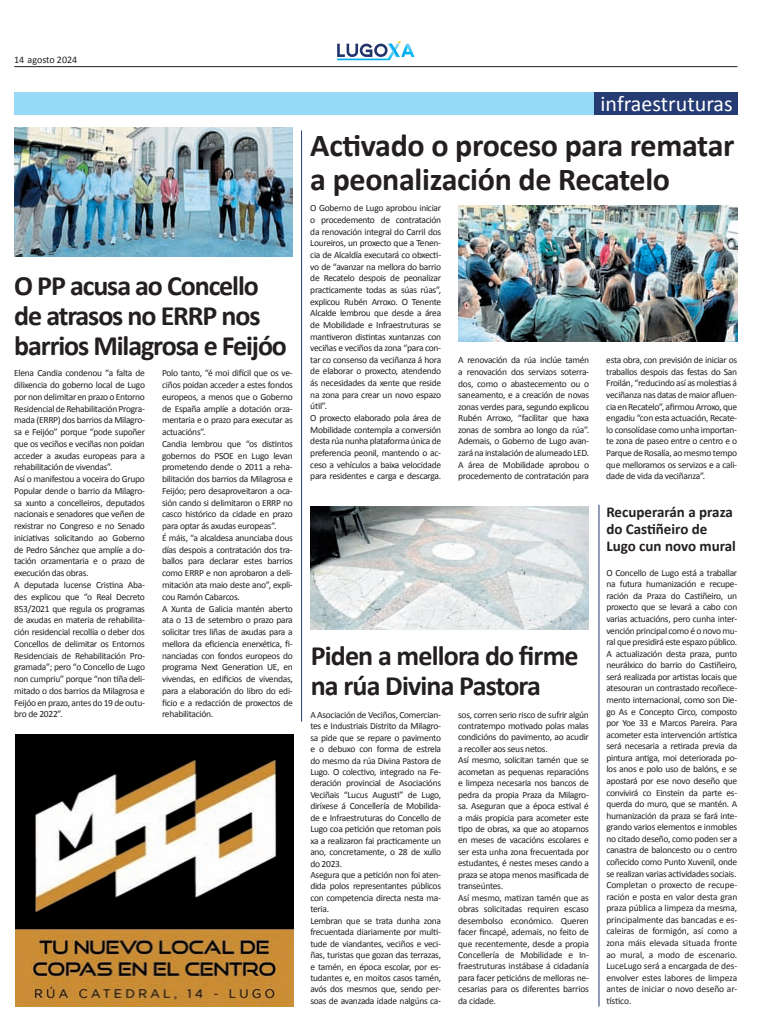
<style>
.page{position:relative;width:780px;height:1035px;background:#fff}
.page>*{position:absolute;margin:0;border:0;box-sizing:border-box;transform-origin:0 0}
.t1{font:700 32px/34px "Calibri";letter-spacing:-.01em;color:#231f20}
.t2{font:700 28px/30px "Calibri";letter-spacing:-.04em;color:#231f20}
.t3{font:22px "Calibri";color:#fff}
.t4{font:700 15px/17px "Calibri";color:#231f20}
.t5{font:10px "Calibri";color:#231f20}
.t6{font:9.5px/11.6px "Calibri";letter-spacing:-.03em;color:#231f20}
</style>
<div class="page">
<svg style="left:337px;top:41px;width:77px;height:19px"></svg>
<hr style="left:14px;top:66px;width:723px;height:1px;background:#231f20">
<div style="left:14px;top:92px;width:723px;height:22px;background:#97daf8"></div>
<div style="left:593px;top:92px;width:144px;height:22px;background:#253b73"></div>
<img style="left:14px;top:128px;width:279px;height:129px">
<img style="left:458px;top:205px;width:279px;height:137px">
<img style="left:310px;top:506px;width:279px;height:123px">
<hr style="left:301px;top:130px;width:1px;height:591px;background:#253b73">
<hr style="left:598px;top:505px;width:1px;height:501px;background:#253b73">
<img style="left:15px;top:734px;width:278px;height:272px">
<p class="t5" style="left:14px;top:54px;width:65px">14 agosto 2024</p>
<h2 class="t2" style="left:14px;top:269px;width:274px">O PP acusa ao Concello de atrasos no ERRP nos barrios Milagrosa e Feijóo</h2>
<p class="t6" style="left:14px;top:367px;width:132px">Elena Candia condenou “a falta de dilixencia do goberno local de Lugo por non delimitar en prazo o Entorno Residencial de Rehabilitación Progra&shy;mada (ERRP) dos barrios da Milagro&shy;sa e Feijóo” porque “pode supoñer que os veciños e veciñas non poidan acceder a axudas europeas para a rehabilitación de vivendas”.<br>Así o manifestou a voceira do Grupo Popular dende o barrio da Milagro&shy;sa xunto a concelleiros, deputados nacionais e senadores que veñen de rexistrar no Congreso e no Senado iniciativas solicitando ao Goberno de Pedro Sánchez que amplíe a do&shy;tación orzamentaria e o prazo de execución das obras.<br>A deputada lucense Cristina Aba&shy;des explicou que “o Real Decreto 853/2021 que regula os programas de axudas en materia de rehabilita&shy;ción residencial recollía o deber dos Concellos de delimitar os Entornos Residenciais de Rehabilitación Pro&shy;gramada”; pero “o Concello de Lugo non cumpriu” porque “non tiña deli&shy;mitado o dos barrios da Milagrosa e Feijóo en prazo, antes do 19 de outu&shy;bro de 2022”.</p>
<p class="t6" style="left:162px;top:367px;width:132px">Polo tanto, “é moi difícil que os ve&shy;ciños poidan acceder a estes fondos europeos, a menos que o Goberno de España amplíe a dotación orza&shy;mentaria e o prazo para executar as actuacións”.<br>Candia lembrou que “os distintos gobernos do PSOE en Lugo levan prometendo dende o 2011 a reha&shy;bilitación dos barrios da Milagrosa e<br>Feijóo; pero desaproveitaron a oca&shy;sión cando si delimitaron o ERRP no casco histórico da cidade en prazo para optar ás axudas europeas”.<br>É máis, “a alcaldesa anunciaba dous días despois a contratación dos tra&shy;ballos para declarar estes barrios como ERRP e non aprobaron a deli&shy;mitación ata maio deste ano”, expli&shy;cou Ramón Cabarcos.<br>A Xunta de Galicia mantén aberto ata o 13 de setembro o prazo para solicitar tres liñas de axudas para a mellora da eficiencia enerxética, fi&shy;nanciadas con fondos europeos do programa Next Generation UE, en vivendas, en edificios de vivendas, para a elaboración do libro do edi&shy;ficio e a redacción de proxectos de rehabilitación.</p>
<h3 class="t3" style="left:600px;top:90px;width:134px">infraestruturas</h3>
<h1 class="t1" style="left:310px;top:127px;width:426px">Activado o proceso para rematar a peonalización de Recatelo</h1>
<p class="t6" style="left:310px;top:202px;width:132px">O Goberno de Lugo aprobou iniciar o procedemento de contratación da renovación integral do Carril dos Loureiros, un proxecto que a Tenen&shy;cia de Alcaldía executará co obxecti&shy;vo de “avanzar na mellora do barrio de Recatelo despois de peonalizar practicamente todas as súas rúas”, explicou Rubén Arroxo. O Tenente Alcalde lembrou que desde a área de Mobilidade e Infraestruturas se mantiveron distintas xuntanzas con veciñas e veciños da zona “para con&shy;tar co consenso da veciñanza á hora de elaborar o proxecto, atendendo ás necesidades da xente que reside na zona para crear un novo espazo útil”.<br>O proxecto elaborado pola área de Mobilidade contempla a conversión desta rúa nunha plataforma única de preferencia peonil, mantendo o ac&shy;ceso a vehículos a baixa velocidade para residentes e carga e descarga.</p>
<p class="t6" style="left:458px;top:354px;width:132px;text-align:justify">A renovación da rúa inclúe tamén a renovación dos servizos soterra&shy;dos, como o abastecemento ou o saneamento, e a creación de novas zonas verdes para, segundo explicou Rubén Arroxo, “facilitar que haxa zonas de sombra ao longo da rúa”.<br>Ademais, o Goberno de Lugo avan&shy;zará na instalación de alumeado LED.<br>A área de Mobilidade aprobou o procedemento de contratación para</p>
<p class="t6" style="left:606px;top:354px;width:132px;text-align:justify">esta obra, con previsión de iniciar os traballos despois das festas do San Froilán, “reducindo así as molestias á veciñanza nas datas de maior afluen&shy;cia en Recatelo”, afirmou Arroxo, que engadiu “con esta actuación, Recate&shy;lo consolídase como unha importan&shy;te zona de paseo entre o centro e o Parque de Rosalía, ao mesmo tempo que melloramos os servizos e a cali&shy;dade de vida da veciñanza”.</p>
<h3 class="t4" style="left:606px;top:503px;width:131px">Recuperarán a praza do Castiñeiro de<br>Lugo cun novo mural</h3>
<h2 class="t2" style="left:311px;top:640px;width:269px">Piden a mellora do firme na rúa Divina Pastora</h2>
<p class="t6" style="left:310px;top:708px;width:132px">A Asociación de Veciños, Comercian&shy;tes e Industriais Distrito da Milagro&shy;sa pide que se repare o pavimento e o debuxo con forma de estrela do mesmo da rúa Divina Pastora de<br>Lugo. O colectivo, integrado na Fe&shy;deración provincial de Asociacións<br>Veciñais “Lucus Augusti” de Lugo, diríxese á Concellería de Mobilida&shy;de e Infraestruturas do Concello de<br>Lugo coa petición que retoman pois xa a realizaron fai practicamente un ano, concretamente, o 28 de xullo do 2023.<br>Asegura que a petición non foi aten&shy;dida polos representantes públicos con competencia directa nesta ma&shy;teria.<br>Lembran que se trata dunha zona frecuentada diariamente por multi&shy;tude de viandantes, veciños e veci&shy;ñas, turistas que gozan das terrazas, e tamén, en época escolar, por es&shy;tudantes e, en moitos casos tamén, avós dos mesmos que, sendo per&shy;soas de avanzada idade nalgúns ca-</p>
<p class="t6" style="left:458px;top:708px;width:132px">sos, corren serio risco de sufrir algún contratempo motivado polas malas condicións do pavimento, ao acudir a recoller aos seus netos.<br>Así mesmo, solicitan tamén que se acometan as pequenas reparacións e limpeza necesaria nos bancos de pedra da propia Praza da Milagro&shy;sa. Aseguran que a época estival é a máis propicia para acometer este tipo de obras, xa que ao atoparnos en meses de vacacións escolares e ser esta unha zona frecuentada por estudantes, é nestes meses cando a praza se atopa menos masificada de transeúntes.<br>Así mesmo, matizan tamén que as obras solicitadas requiren escaso desembolso económico. Queren facer fincapé, ademais, no feito de que recentemente, desde a propia<br>Concellería de Mobilidade e In&shy;fraestruturas instábase á cidadanía para facer peticións de melloras ne&shy;cesarias para os diferentes barrios da cidade.</p>
<p class="t6" style="left:606px;top:566px;width:132px;text-align:justify">O Concello de Lugo está a traballar na futura humanización e recupe&shy;ración da Praza do Castiñeiro, un proxecto que se levará a cabo con varias actuacións, pero cunha inter&shy;vención principal como é o novo mu&shy;ral que presidirá este espazo público.<br>A actualización desta praza, punto neurálxico do barrio do Castiñeiro, será realizada por artistas locais que atesouran un contrastado recoñece&shy;mento internacional, como son Die&shy;go As e Concepto Circo, composto por Yoe 33 e Marcos Pareira. Para acometer esta intervención artística será necesaria a retirada previa da pintura antiga, moi deteriorada po&shy;los anos e polo uso de balóns, e se apostará por ese novo deseño que convivirá co Einstein da parte es&shy;querda do muro, que se mantén. A humanización da praza se fará inte&shy;grando varios elementos e inmobles no citado deseño, como poden ser a canastra de baloncesto ou o centro coñecido como Punto Xuvenil, onde se realizan varias actividades sociais.<br>Completan o proxecto de recupe&shy;ración e posta en valor desta gran praza pública a limpeza da mesma, principalmente das bancadas e es&shy;caleiras de formigón, así como a zona máis elevada situada fronte ao mural, a modo de escenario.<br>LuceLugo será a encargada de des&shy;envolver estes labores de limpeza antes de iniciar o novo deseño ar&shy;tístico.</p>
</div>
